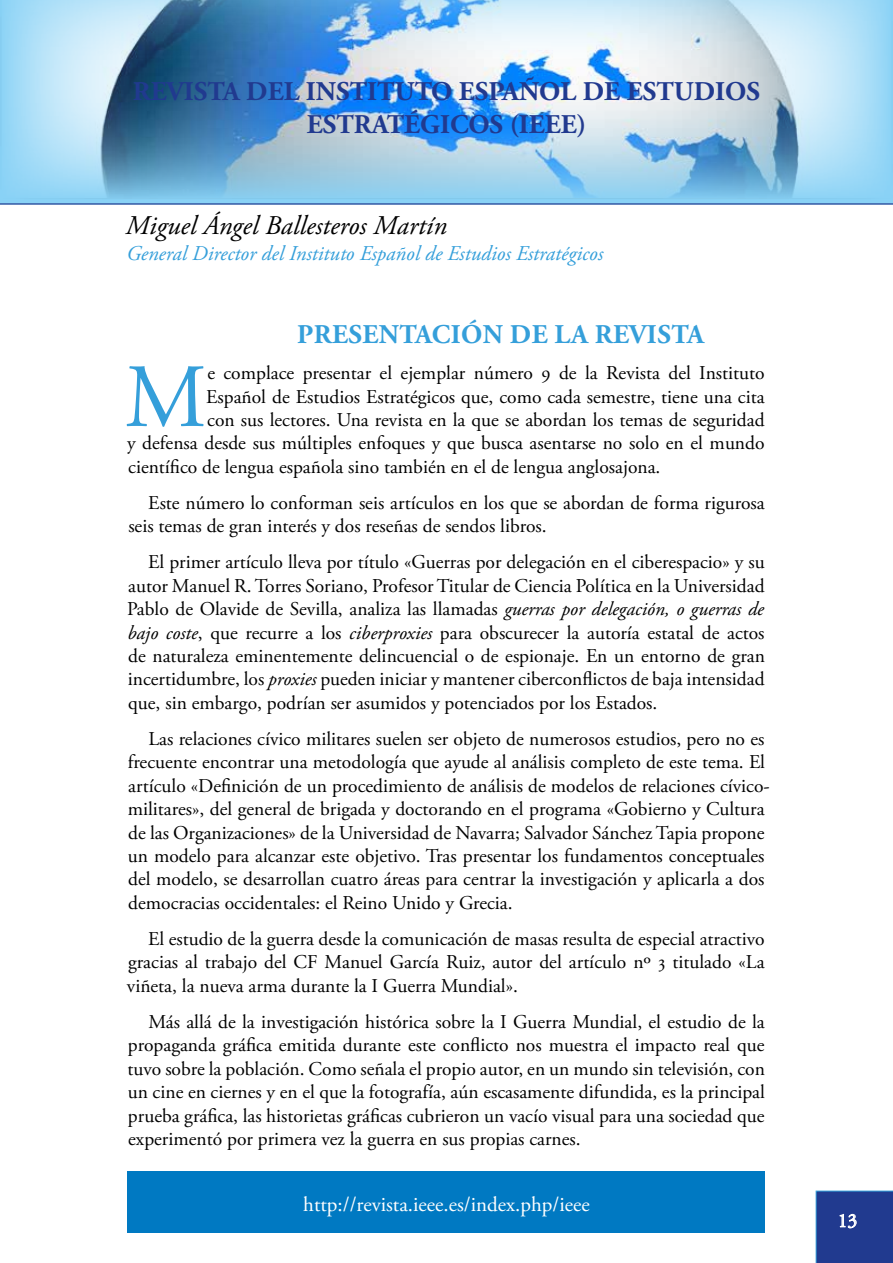
<style>
.page{position:relative;width:893px;height:1263px;background:#fff}
.page>*{position:absolute;margin:0;border:0;box-sizing:border-box;transform-origin:0 0}
.IEEE_ParrafoInicio{font:90.15px "Adobe Garamond Pro";color:#359fda}
.t1{font:700 27px/32.4px "Adobe Garamond Pro";color:#213a8f;text-align:center}
.IEEE_Autor{font:italic 27px "Adobe Garamond Pro";color:#000}
.IEEE_Titulo{font:700 27px "Adobe Garamond Pro";letter-spacing:.015em;color:#359fda}
.IEEE_cargoAutor{font:italic 21px "Adobe Garamond Pro";color:#359fda}
.t2{font:21px "Adobe Garamond Pro";color:#fff}
.IEEE_parrafoNormal{font:19.5px/23.4px "Adobe Garamond Pro";color:#000;text-align:justify}
.IEEE_ParrafoInicio-2{font:19.5px "Adobe Garamond Pro";color:#000}
.t3{font:19.5px "Adobe Garamond Pro";color:#fff}
.s1{font-style:italic}
</style>
<div class="page">
<div style="left:816px;top:1191px;width:77px;height:72px;background:#213a8f"></div>
<div style="left:128px;top:1171px;width:637px;height:62px;background:#0079c2"></div>
<img style="left:0;top:0;width:893px;height:200px">
<hr style="left:0;top:203px;width:893px;height:1px;background:#213a8f">
<p class="t1" style="left:133px;top:76px;width:629px">REVISTA DEL INSTITUTO ESPAÑOL DE ESTUDIOS<br>ESTRATÉGICOS (IEEE)</p>
<p class="IEEE_Autor" style="left:126px;top:210px;width:322px">Miguel Ángel Ballesteros Martín</p>
<p class="IEEE_cargoAutor" style="left:127px;top:240px;width:478px">General Director del Instituto Español de Estudios Estratégicos</p>
<p class="IEEE_Titulo" style="left:297px;top:319px;width:408px">PRESENTACIÓN DE LA REVISTA</p>
<p class="IEEE_ParrafoInicio" style="left:125px;top:343px;width:84px">M</p>
<p class="IEEE_ParrafoInicio-2" style="left:207px;top:361px;width:559px">e complace presentar el ejemplar número 9 de la Revista del Instituto</p>
<p class="IEEE_ParrafoInicio-2" style="left:206px;top:385px;width:560px">Español de Estudios Estratégicos que, como cada semestre, tiene una cita</p>
<p class="IEEE_ParrafoInicio-2" style="left:207px;top:408px;width:559px">con sus lectores. Una revista en la que se abordan los temas de seguridad</p>
<p class="IEEE_ParrafoInicio-2" style="left:127px;top:431px;width:639px">y defensa desde sus múltiples enfoques y que busca asentarse no solo en el mundo</p>
<p class="IEEE_ParrafoInicio-2" style="left:128px;top:455px;width:534px">científico de lengua española sino también en el de lengua anglosajona.</p>
<p class="IEEE_parrafoNormal" style="left:128px;top:492px;width:638px;text-indent:20px">Este número lo conforman seis artículos en los que se abordan de forma rigurosa seis temas de gran interés y dos reseñas de sendos libros.</p>
<p class="IEEE_parrafoNormal" style="left:127px;top:551px;width:639px;text-indent:21px">El primer artículo lleva por título «Guerras por delegación en el ciberespacio» y su autor Manuel R. Torres Soriano, Profesor Titular de Ciencia Política en la Universidad Pablo de Olavide de Sevilla, analiza las llamadas <span class="s1">guerras por delegación, o guerras de bajo coste</span>, que recurre a los <span class="s1">ciberproxies</span> para obscurecer la autoría estatal de actos de naturaleza eminentemente delincuencial o de espionaje. En un entorno de gran incertidumbre, los <span class="s1">proxies</span> pueden iniciar y mantener ciberconflictos de baja intensidad que, sin embargo, podrían ser asumidos y potenciados por los Estados.</p>
<p class="IEEE_parrafoNormal" style="left:128px;top:728px;width:644px;text-align:left;text-indent:21px">Las relaciones cívico militares suelen ser objeto de numerosos estudios, pero no es frecuente encontrar una metodología que ayude al análisis completo de este tema. El artículo «Definición de un procedimiento de análisis de modelos de relaciones cívico&shy;militares», del general de brigada y doctorando en el programa «Gobierno y Cultura de las Organizaciones» de la Universidad de Navarra; Salvador Sánchez Tapia propone un modelo para alcanzar este objetivo. Tras presentar los fundamentos conceptuales del modelo, se desarrollan cuatro áreas para centrar la investigación y aplicarla a dos democracias occidentales: el Reino Unido y Grecia.</p>
<p class="IEEE_parrafoNormal" style="left:127px;top:928px;width:639px;text-indent:21px">El estudio de la guerra desde la comunicación de masas resulta de especial atractivo gracias al trabajo del CF Manuel García Ruiz, autor del artículo nº 3 titulado «La viñeta, la nueva arma durante la I Guerra Mundial».</p>
<p class="IEEE_parrafoNormal" style="left:128px;top:1011px;width:639px;text-indent:21px">Más allá de la investigación histórica sobre la I Guerra Mundial, el estudio de la propaganda gráfica emitida durante este conflicto nos muestra el impacto real que tuvo sobre la población. Como señala el propio autor, en un mundo sin televisión, con un cine en ciernes y en el que la fotografía, aún escasamente difundida, es la principal prueba gráfica, las historietas gráficas cubrieron un vacío visual para una sociedad que experimentó por primera vez la guerra en sus propias carnes.</p>
<p class="t2" style="left:303px;top:1191px;width:288px">http://revista.ieee.es/index.php/ieee</p>
<p class="t3" style="left:838px;top:1209px;width:21px">13</p>
</div>
